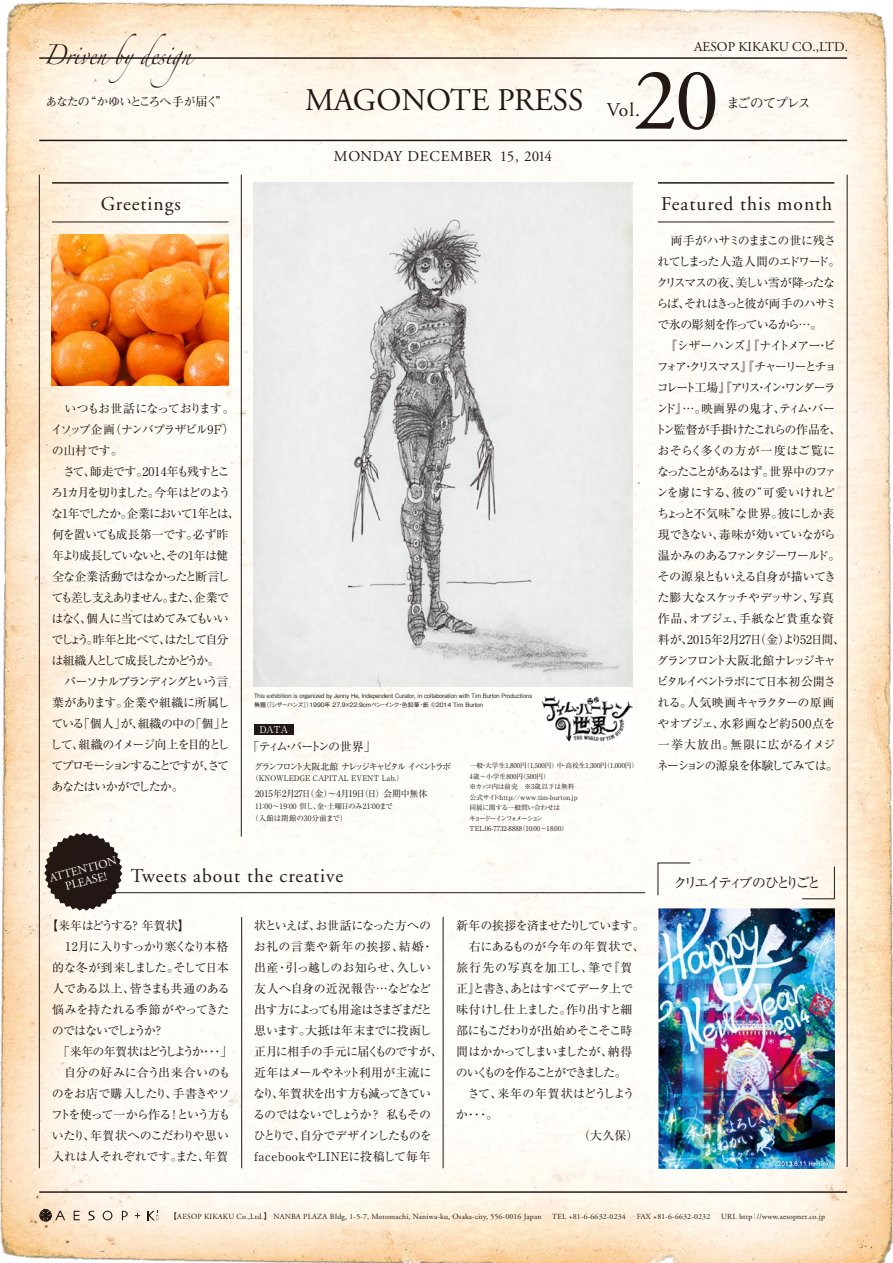
<style>
.page{position:relative;width:893px;height:1263px;background:#fff}
.page>*{position:absolute;margin:0;border:0;box-sizing:border-box;transform-origin:0 0}
.t1{font:88.5px "Adobe Garamond";color:#221815}
.t2{font:31.5px "Adobe Garamond";color:#221815}
.t3{font:19.5px "Adobe Garamond";letter-spacing:.05em;color:#221815}
.t4{font:18px "Zapfino";color:#221815;scale:.85 1}
.t5{font:15px "Adobe Garamond";letter-spacing:.01em;color:#221815}
.t6{font:14.25px "Ryumin Pro";letter-spacing:-.21em;color:#221815}
.t7{font:13.5px "Adobe Garamond";color:#221815}
.t8{font:700 13.5px "Futo Min A101 Pro";letter-spacing:-.12em;color:#221815}
.t9{font:12px/21px "Ryumin Pro";letter-spacing:-.08em;color:#221815}
.t10{font:12px/21px "Ryumin Pro";letter-spacing:-.1em;color:#221815}
.t11{font:12px/21px "Ryumin Pro";letter-spacing:-.05em;color:#221815}
.t12{font:12px/21px "Ryumin Pro";letter-spacing:-.06em;color:#221815}
.t13{font:700 12px "Futo Min A101 Pro";letter-spacing:-.07em;color:#221815}
.t14{font:12px "Ryumin Pro";letter-spacing:-.185em;color:#221815}
.t15{font:12px "Ryumin Pro";color:#221815}
.t16{font:12px "Ryumin Pro";letter-spacing:-.105em;color:#221815}
.t17{font:12px "Ryumin Pro";letter-spacing:-.04em;color:#221815}
.t18{font:12px "Ryumin Pro";letter-spacing:.055em;color:#221815}
.t19{font:12px "Ryumin Pro";letter-spacing:-.2em;color:#221815}
.t20{font:11.85px/12px "Adobe Garamond Pro";color:#fff;text-align:center}
.t21{font:9.45px "Ryumin Pro";color:#fff}
.t22{font:9px "Ryumin Pro";color:#221815}
.t23{font:9px "Ryumin Pro";letter-spacing:-.195em;color:#221815}
.t24{font:7.8px "Adobe Garamond";letter-spacing:.025em;color:#221815}
.t25{font:7.65px "Ryumin Pro";color:#221815}
.t26{font:7.5px/12px "Ryumin Pro";letter-spacing:-.005em;color:#221815}
.t27{font:6.75px/10.5px "Ryumin Pro";color:#221815}
.t28{font:500 6px/9px "Gothic BBB Pro";color:#221815;scale:.94 1}
.s1{font-family:"Hira Kaku Pro W3"}
</style>
<div class="page">
<img style="left:0;top:2px;width:893px;height:1261px">
<hr style="left:39px;top:57px;width:808px;height:2px;background:#221815">
<hr style="left:39px;top:140px;width:808px;height:1px;background:#221815">
<hr style="left:39px;top:1191px;width:808px;height:2px;background:#221815">
<svg style="left:88px;top:1211px;width:7px;height:9px"></svg>
<svg style="left:135px;top:1213px;width:5px;height:5px"></svg>
<svg style="left:74px;top:1211px;width:6px;height:9px"></svg>
<svg style="left:103px;top:1210px;width:9px;height:10px"></svg>
<svg style="left:122px;top:1211px;width:6px;height:9px"></svg>
<svg style="left:40px;top:1209px;width:25px;height:14px"></svg>
<svg style="left:147px;top:1211px;width:12px;height:9px"></svg>
<img style="left:52px;top:234px;width:177px;height:151px">
<hr style="left:52px;top:182px;width:177px;height:2px;background:#221815">
<hr style="left:52px;top:222px;width:177px;height:1px;background:#221815">
<hr style="left:658px;top:182px;width:176px;height:2px;background:#221815">
<hr style="left:658px;top:222px;width:176px;height:1px;background:#221815">
<svg style="left:658px;top:862px;width:33px;height:34px"></svg>
<svg style="left:802px;top:866px;width:33px;height:33px"></svg>
<hr style="left:111px;top:892px;width:534px;height:1px;background:#221815">
<svg style="left:44px;top:833px;width:78px;height:78px;background:#5a504b"></svg>
<div style="left:254px;top:724px;width:39px;height:10px;background:#221815"></div>
<img style="left:658px;top:909px;width:176px;height:260px">
<img style="left:254px;top:183px;width:378px;height:503px">
<img style="left:540px;top:695px;width:93px;height:47px">
<hr style="left:39px;top:175px;width:1px;height:993px;background:#221815">
<hr style="left:847px;top:175px;width:1px;height:992px;background:#221815">
<hr style="left:443px;top:917px;width:1px;height:251px;background:#221815">
<hr style="left:241px;top:175px;width:1px;height:661px;background:#221815">
<hr style="left:241px;top:917px;width:1px;height:251px;background:#221815">
<h3 class="t4" style="left:44px;top:47px;width:190px">Driven bydesign</h3>
<p class="t13" style="left:46px;top:92px;width:183px">あなたの“かゆいところへ手が届く”</p>
<h3 class="t3" style="left:101px;top:193px;width:81px">Greetings</h3>
<p class="t10" style="left:50px;top:397px;width:191px">　いつもお世話になっております。イソップ企画（ナンバプラザビル9F）の山村です。<br>　さて、師走です。2014年も残すところ1カ月を切りました。今年はどのような1年でしたか。企業において1年とは、何を置いても成長第一です。必ず昨年より成長していないと、その1年は健全な企業活動ではなかったと断言しても差し支えありません。また、企業ではなく、個人に当てはめてみてもいいでしょう。昨年と比べて、はたして自分は組織人として成長したかどうか。<br>　パーソナルブランディングという言葉があります。企業や組織に所属している「個人」が、組織の中の「個」として、組織のイメージ向上を目的としてプロモーションすることですが、さてあなたはいかがでしたか。</p>
<p class="t7" style="left:694px;top:40px;width:155px">AESOP KIKAKU CO.,LTD.</p>
<h1 class="t1" style="left:633px;top:53px;width:87px">20</h1>
<h2 class="t2" style="left:305px;top:84px;width:280px">MAGONOTE PRESS</h2>
<p class="t8" style="left:726px;top:92px;width:86px">まごのてプレス</p>
<h3 class="t3" style="left:607px;top:100px;width:35px">Vol.</h3>
<p class="t5" style="left:334px;top:148px;width:220px">MONDAY DECEMBER 15, 2014</p>
<p class="t28" style="left:254px;top:691px;width:297px">This exhibition is organized by Jenny He, Independent Curator, in collaboration with Tim Burton Productions無題（『シザーハンズ』）1990年 27.9×22.9ｃｍペン・インク・色鉛筆・紙 ©2014 Tim Burton</p>
<p class="t21" style="left:259px;top:722px;width:30px">DATA</p>
<p class="t19" style="left:248px;top:737px;width:130px">「ティム・バートンの世界」</p>
<p class="t23" style="left:254px;top:760px;width:198px">グランフロント大阪北館 ナレッジキャピタル イベントラボ</p>
<p class="t25" style="left:251px;top:772px;width:154px">（KNOWLEDGE CAPITAL EVENT Lab.）</p>
<p class="t22" style="left:255px;top:787px;width:174px">2015年2月27日（金）～4月19日（日）会期中無休</p>
<p class="t26" style="left:251px;top:800px;width:143px;text-indent:4px">11：00～19：00 但し、金・土曜日のみ21：00まで（入館は閉館の30分前まで）</p>
<p class="t27" style="left:469px;top:760px;width:171px">一般・大学生1,800円（1,500円）中・高校生1,300円（1,000円）<br>4歳～小学生800円（500円）<br>※カッコ内は前売　※3歳以下は無料<br>公式サイト：http://www.tim-burton.jp<br>同展に関する一般問い合わせは<br>キョードーインフォメーション<br>TEL.06-7732-8888（10:00～18:00）</p>
<h3 class="t3" style="left:661px;top:193px;width:173px">Featured this month</h3>
<p class="t9" style="left:655px;top:229px;width:192px">　両手がハサミのままこの世に残されてしまった人造人間のエドワード。クリスマスの夜、美しい雪が降ったならば、それはきっと彼が両手のハサミで氷の彫刻を作っているから…。<br>　『シザーハンズ』『ナイトメアー・ビフォア・クリスマス』『チャーリーとチョコレート工場』『アリス・イン・ワンダーランド』…。映画界の鬼才、ティム・バートン監督が手掛けたこれらの作品を、おそらく多くの方が一度はご覧になったことがあるはず。世界中のファンを虜にする、彼の“可愛いけれどちょっと不気味”な世界。彼にしか表現できない、毒味が効いていながら温かみのあるファンタジーワールド。その源泉ともいえる自身が描いてきた膨大なスケッチやデッサン、写真作品、オブジェ、手紙など貴重な資料が、2015年2月27日（金）より52日間、グランフロント大阪北館ナレッジキャピタルイベントラボにて日本初公開される。人気映画キャラクターの原画やオブジェ、水彩画など約500点を一挙大放出。無限に広がるイメジネーションの源泉を体験してみては。</p>
<p class="t20" style="left:48px;top:873px;width:71px;rotate:-15deg">ATTENTION<br>PLEASE!</p>
<h3 class="t3" style="left:131px;top:866px;width:214px">Tweets about the creative</h3>
<p class="t6" style="left:674px;top:871px;width:149px">クリエイティブのひとりごと</p>
<p class="t12" style="left:51px;top:914px;width:183px;text-indent:-5px">【来年はどうする？ 年賀状】<br>　12月に入りすっかり寒くなり本格的な冬が到来しました。そして日本人である以上、皆さまも共通のある悩みを持たれる季節がやってきたのではないでしょうか？<br>　「来年の年賀状はどうしようか・・・」　自分の好みに合う出来合いのものをお店で購入したり、手書きやソフトを使って一から作る！という方もいたり、年賀状へのこだわりや思い入れは人それぞれです。また、年賀</p>
<p class="t11" style="left:253px;top:914px;width:191px">状といえば、お世話になった方へのお礼の言葉や新年の挨拶、結婚・出産・引っ越しのお知らせ、久しい友人へ自身の近況報告…などなど出す方によっても用途はさまざまだと思います。大抵は年末までに投函し正月に相手の手元に届くものですが、近年はメールやネット利用が主流になり、年賀状を出す方も減ってきているのではないでしょうか？ 私もそのひとりで、自分でデザインしたものをfacebookやLINEに投稿して毎年</p>
<p class="t9" style="left:456px;top:914px;width:190px">新年の挨拶を済ませたりしています。</p>
<p class="t15" style="left:456px;top:937px;width:190px">　右にあるものが今年の年賀状で、</p>
<p class="t18" style="left:456px;top:958px;width:178px">旅行先の写真を加工し、筆で『賀</p>
<p class="t9" style="left:456px;top:977px;width:178px">正』と書き、あとはすべてデータ上で</p>
<p class="t9" style="left:456px;top:998px;width:178px">味付けし仕上ました。作り出すと細</p>
<p class="t16" style="left:456px;top:1021px;width:178px">部にもこだわりが出始めそこそこ時</p>
<p class="t9" style="left:456px;top:1040px;width:178px">間はかかってしまいましたが、納得</p>
<p class="t14" style="left:456px;top:1063px;width:173px">のいくものを作ることができました。</p>
<p class="t17" style="left:456px;top:1084px;width:180px">　さて、来年の年賀状はどうしよう</p>
<p class="t9" style="left:456px;top:1103px;width:44px">か・・・。</p>
<p class="t9" style="left:578px;top:1124px;width:62px">（大久保）</p>
<p class="t24" style="left:169px;top:1212px;width:374px"><span class="s1">【</span>AESOP KIKAKU Co.,Ltd.<span class="s1">】</span> NANBA PLAZA BIdg, 1-5-7, Motomachi, Naniwa-ku, Osaka-city, 556-0016 Japan</p>
<p class="t24" style="left:552px;top:1212px;width:75px">TEL +81-6-6632-0234</p>
<p class="t24" style="left:637px;top:1212px;width:75px">FAX +81-6-6632-0232</p>
<p class="t24" style="left:721px;top:1212px;width:105px">URL http<span class="s1">：</span>//www.aesopnet.co.jp</p>
</div>
